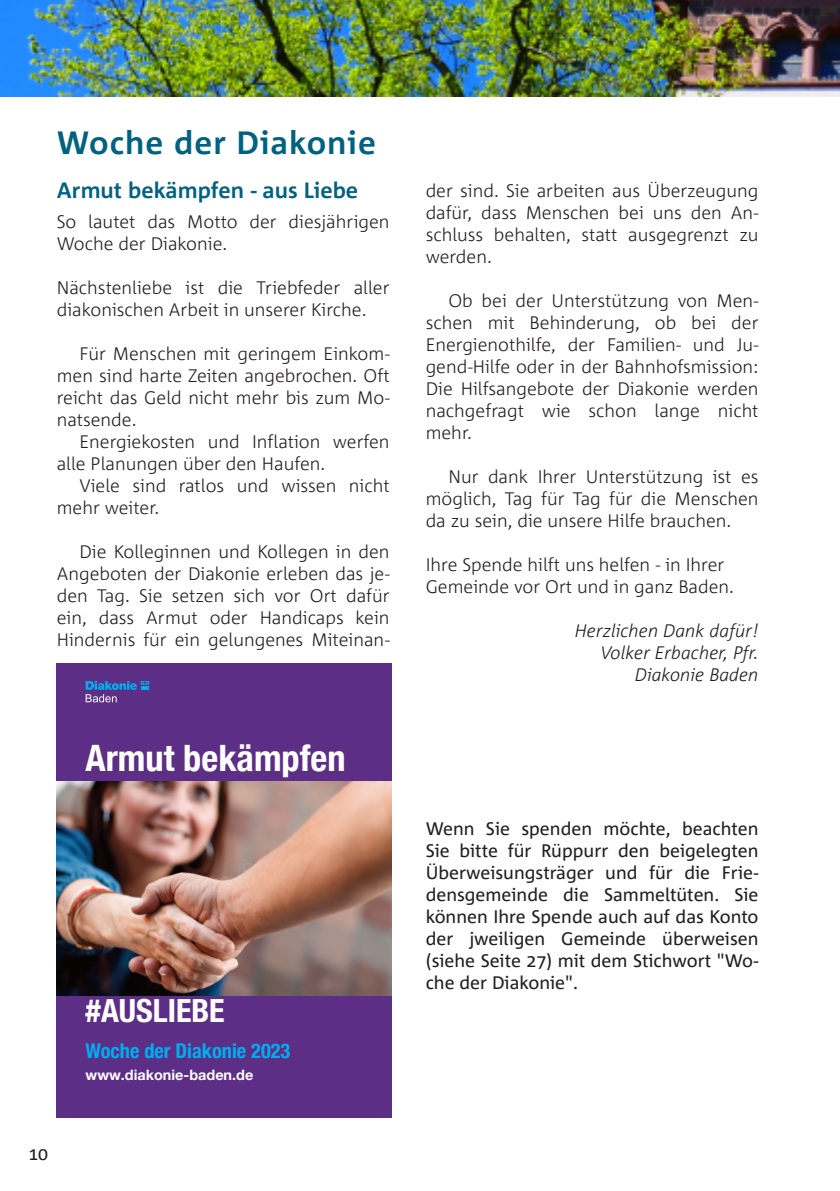
<style>
.page{position:relative;width:840px;height:1191px;background:#fff}
.page>*{position:absolute;margin:0;border:0;box-sizing:border-box;transform-origin:0 0}
.t1{font:700 condensed 36.4px "Helvetica Neue";color:#fff}
.t2{font:700 32px "Corpid C1";letter-spacing:.03em;color:#006281}
.t3{font:700 condensed 32px "Helvetica Neue LT Pro";color:#fff}
.t4{font:700 22px "Corpid C1";color:#006281}
.t5{font:700 condensed 20.4px "Helvetica Neue";color:#00aeef}
.t6{font:300 18px/22px "Corpid C1";color:#231f20}
.t7{font:18px/22px "Corpid C1";color:#231f20;text-align:justify}
.t8{font:italic 300 18px/22px "Corpid C1";color:#231f20;text-align:right}
.t9{font:700 14.4px "Helvetica Neue LT Pro";color:#fff}
.t10{font:8.6px "Helvetica";color:#000}
</style>
<div class="page">
<img style="left:0;top:0;width:838px;height:96px">
<div style="left:57px;top:663px;width:334px;height:454px;background:#5d2e86"></div>
<svg style="left:86px;top:681px;width:63px;height:21px"></svg>
<img style="left:57px;top:781px;width:334px;height:214px">
<h2 class="t2" style="left:57px;top:123px;width:320px">Woche der Diakonie</h2>
<p class="t4" style="left:57px;top:177px;width:303px">Armut bekämpfen - aus Liebe</p>
<p class="t6" style="left:57px;top:210px;width:334px">So lautet das Motto der diesjährigen<br>Woche der Diakonie.</p>
<p class="t6" style="left:57px;top:276px;width:334px">Nächstenliebe ist die Triebfeder aller diakonischen Arbeit in unserer Kirche.</p>
<p class="t6" style="left:57px;top:342px;width:334px;text-align:justify;text-indent:23px">Für Menschen mit geringem Einkom&shy;men sind harte Zeiten angebrochen. Oft reicht das Geld nicht mehr bis zum Mo&shy;natsende.</p>
<p class="t6" style="left:57px;top:430px;width:334px;text-indent:23px">Energiekosten und Inflation werfen alle Planungen über den Haufen.</p>
<p class="t6" style="left:57px;top:474px;width:334px;text-indent:23px">Viele sind ratlos und wissen nicht mehr weiter.</p>
<p class="t6" style="left:57px;top:540px;width:334px;text-align:justify;text-indent:23px">Die Kolleginnen und Kollegen in den Angeboten der Diakonie erleben das je&shy;den Tag. Sie setzen sich vor Ort dafür ein, dass Armut oder Handicaps kein Hindernis für ein gelungenes Miteinan-</p>
<p class="t10" style="left:68px;top:632px;width:253px">Wodi_2023-Baden_A6-v1.qxp_Plakat A6 07.02.23 12:43 Seite 1</p>
<h1 class="t1" style="left:86px;top:735px;width:261px">Armut bekämpfen</h1>
<p class="t7" style="left:28px;top:1142px;width:21px">10</p>
<h2 class="t3" style="left:86px;top:992px;width:140px">#AUSLIEBE</h2>
<p class="t5" style="left:86px;top:1038px;width:206px">Woche der Diakonie 2023</p>
<p class="t9" style="left:86px;top:1066px;width:169px">www.diakonie-baden.de</p>
<p class="t6" style="left:425px;top:179px;width:334px;text-align:justify">der sind. Sie arbeiten aus Überzeugung dafür, dass Menschen bei uns den An&shy;schluss behalten, statt ausgegrenzt zu werden.</p>
<p class="t6" style="left:425px;top:289px;width:334px;text-align:justify;text-indent:23px">Ob bei der Unterstützung von Men&shy;schen mit Behinderung, ob bei der Energienothilfe, der Familien- und Ju&shy;gend-Hilfe oder in der Bahnhofsmission:<br>Die Hilfsangebote der Diakonie werden nachgefragt wie schon lange nicht mehr.</p>
<p class="t6" style="left:425px;top:465px;width:334px;text-align:justify;text-indent:23px">Nur dank Ihrer Unterstützung ist es möglich, Tag für Tag für die Menschen da zu sein, die unsere Hilfe brauchen.</p>
<p class="t6" style="left:425px;top:553px;width:310px">Ihre Spende hilft uns helfen - in Ihrer<br>Gemeinde vor Ort und in ganz Baden.</p>
<p class="t8" style="left:574px;top:619px;width:185px">Herzlichen Dank dafür!<br>Volker Erbacher, Pfr.<br>Diakonie Baden</p>
<p class="t7" style="left:425px;top:817px;width:334px">Wenn Sie spenden möchte, beachten Sie bitte für Rüppurr den beigelegten Überweisungsträger und für die Frie&shy;densgemeinde die Sammeltüten. Sie können Ihre Spende auch auf das Konto der jweiligen Gemeinde überweisen (siehe Seite 27) mit dem Stichwort "Wo&shy;che der Diakonie".</p>
</div>
